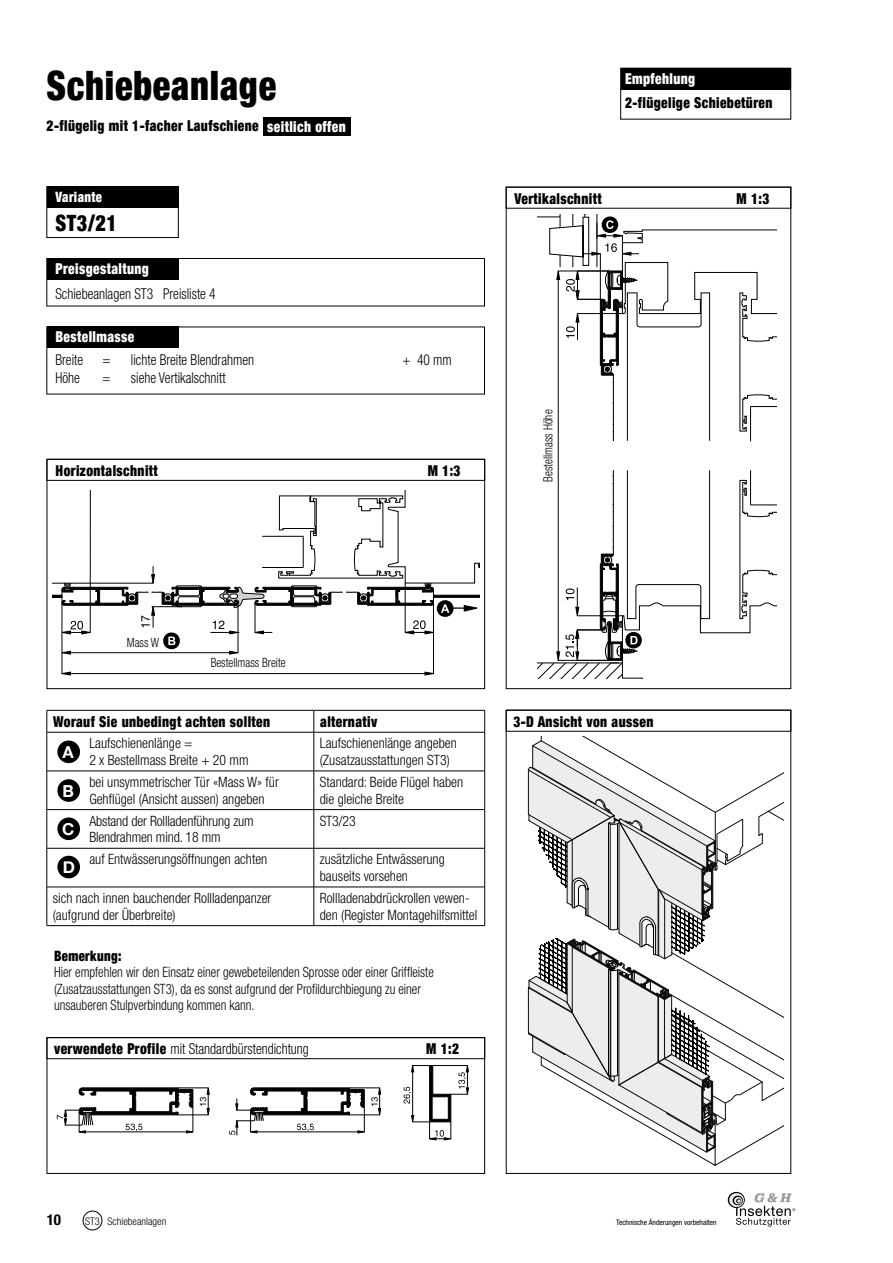
<style>
.page{position:relative;width:893px;height:1263px;background:#fff}
.page>*{position:absolute;margin:0;border:0;box-sizing:border-box;transform-origin:0 0}
.t1{font:900 condensed 40.5px "Helvetica Neue";letter-spacing:.02em;color:#000;scale:.9 1}
.t2{font:900 condensed 22.5px "Helvetica Neue";color:#000;scale:.9 1}
.t3{font:700 16.5px "Helvetica Neue";color:#fff}
.t4{font:900 condensed 15px "Helvetica Neue";letter-spacing:.03em;color:#000;scale:.9 1}
.t5{font:300 condensed 15px "Helvetica Neue LT Std";color:#000;scale:.9 1}
.t6{font:900 condensed 15px "Helvetica Neue";letter-spacing:.03em;color:#fff;scale:.9 1}
.t7{font:300 condensed 15px "Helvetica Neue LT Std";letter-spacing:.02em;color:#000;scale:.9 1}
.t8{font:700 condensed 15px "Helvetica Neue LT Std";color:#000}
.t9{font:300 condensed 14.25px/16.5px "Helvetica Neue LT Std";color:#000}
.t10{font:300 condensed 14.25px/16.5px "Helvetica Neue LT Std";color:#000;scale:.9 1}
.t11{font:900 condensed 14.25px "Helvetica Neue";letter-spacing:.03em;color:#000;scale:.9 1}
.t12{font:900 condensed 14.25px "Helvetica Neue";letter-spacing:.03em;color:#fff;scale:.9 1}
.t13{font:300 condensed 12.75px "Helvetica Neue LT Std";color:#000;scale:.9 1}
.t14{font:12px "Helvetica";color:#000}
.t15{font:300 condensed 10.5px "Helvetica Neue LT Std";color:#000}
.t16{font:condensed 7.5px "Helvetica Neue LT";color:#000}
.s1{color:#fff}
.s2{font-family:"Helvetica Neue";font-weight:900}
</style>
<div class="page">
<svg style="left:47px;top:187px;width:744px;height:502px"></svg>
<svg style="left:424px;top:672px;width:12px;height:3px"></svg>
<svg style="left:59px;top:672px;width:12px;height:3px"></svg>
<hr style="left:62px;top:604px;width:1px;height:70px;background:#000">
<hr style="left:433px;top:604px;width:1px;height:70px;background:#000">
<hr style="left:70px;top:673px;width:355px;height:1px;background:#000">
<svg style="left:52px;top:491px;width:428px;height:164px"></svg>
<div style="left:537px;top:215px;width:239px;height:463px;background:#fff"></div>
<hr style="left:558px;top:279px;width:1px;height:373px;background:#000">
<svg style="left:537px;top:470px;width:239px;height:208px"></svg>
<svg style="left:537px;top:215px;width:239px;height:226px"></svg>
<svg style="left:528px;top:737px;width:255px;height:428px"></svg>
<div style="left:47px;top:1037px;width:438px;height:22px;border:1px solid #000"></div>
<div style="left:47px;top:1037px;width:438px;height:136px;border:1px solid #000"></div>
<svg style="left:403px;top:1065px;width:66px;height:75px"></svg>
<svg style="left:57px;top:1087px;width:153px;height:46px"></svg>
<svg style="left:229px;top:1088px;width:152px;height:47px"></svg>
<svg style="left:728px;top:1192px;width:67px;height:34px"></svg>
<div style="left:83px;top:1211px;width:19px;height:19px;border:1px solid #000;border-radius:50%"></div>
<div style="left:47px;top:327px;width:131px;height:21px;background:#000"></div>
<div style="left:47px;top:327px;width:438px;height:67px;border:1px solid #000"></div>
<div style="left:47px;top:68px;width:403px;height:121px;background:#fff"></div>
<div style="left:263px;top:117px;width:87px;height:19px;background:#000"></div>
<div style="left:514px;top:189px;width:265px;height:15px;background:#fff"></div>
<div style="left:47px;top:187px;width:131px;height:51px;background:#fff"></div>
<div style="left:47px;top:187px;width:131px;height:21px;background:#000"></div>
<div style="left:47px;top:186px;width:131px;height:52px;border:1px solid #000"></div>
<div style="left:56px;top:463px;width:419px;height:15px;background:#fff"></div>
<div style="left:47px;top:258px;width:437px;height:48px;background:#fff"></div>
<div style="left:47px;top:258px;width:131px;height:21px;background:#000"></div>
<div style="left:47px;top:258px;width:438px;height:48px;border:1px solid #000"></div>
<svg style="left:47px;top:710px;width:438px;height:22px"></svg>
<hr style="left:47px;top:732px;width:267px;height:1px;background:#000">
<hr style="left:47px;top:732px;width:1px;height:39px;background:#000">
<hr style="left:314px;top:732px;width:171px;height:1px;background:#000">
<hr style="left:314px;top:732px;width:1px;height:39px;background:#000">
<hr style="left:484px;top:732px;width:1px;height:39px;background:#000">
<hr style="left:47px;top:771px;width:267px;height:1px;background:#000">
<hr style="left:47px;top:771px;width:1px;height:38px;background:#000">
<hr style="left:314px;top:771px;width:171px;height:1px;background:#000">
<hr style="left:314px;top:771px;width:1px;height:38px;background:#000">
<hr style="left:484px;top:771px;width:1px;height:38px;background:#000">
<hr style="left:47px;top:809px;width:267px;height:1px;background:#000">
<hr style="left:47px;top:810px;width:1px;height:38px;background:#000">
<hr style="left:314px;top:809px;width:171px;height:1px;background:#000">
<hr style="left:314px;top:810px;width:1px;height:38px;background:#000">
<hr style="left:484px;top:810px;width:1px;height:38px;background:#000">
<hr style="left:47px;top:848px;width:267px;height:1px;background:#000">
<hr style="left:47px;top:848px;width:1px;height:39px;background:#000">
<hr style="left:314px;top:848px;width:171px;height:1px;background:#000">
<hr style="left:314px;top:848px;width:1px;height:39px;background:#000">
<hr style="left:484px;top:848px;width:1px;height:39px;background:#000">
<hr style="left:47px;top:887px;width:267px;height:1px;background:#000">
<hr style="left:47px;top:887px;width:1px;height:38px;background:#000">
<hr style="left:314px;top:887px;width:171px;height:1px;background:#000">
<hr style="left:314px;top:887px;width:1px;height:38px;background:#000">
<hr style="left:484px;top:887px;width:1px;height:38px;background:#000">
<hr style="left:47px;top:925px;width:267px;height:1px;background:#000">
<hr style="left:314px;top:925px;width:171px;height:1px;background:#000">
<div style="left:57px;top:740px;width:23px;height:23px;background:#000;border-radius:50%"></div>
<div style="left:57px;top:779px;width:23px;height:23px;background:#000;border-radius:50%"></div>
<div style="left:57px;top:817px;width:23px;height:23px;background:#000;border-radius:50%"></div>
<div style="left:57px;top:856px;width:23px;height:22px;background:#000;border-radius:50%"></div>
<div style="left:621px;top:68px;width:170px;height:21px;background:#000"></div>
<div style="left:620px;top:68px;width:171px;height:51px;border:1px solid #000"></div>
<h1 class="t1" style="left:47px;top:52px;width:257px">Schiebeanlage</h1>
<p class="t4" style="left:47px;top:114px;width:334px">2-flügelig mit 1-facher Laufschiene <span class="s1">seitlich offen</span></p>
<p class="t6" style="left:625px;top:66px;width:80px">Empfehlung</p>
<p class="t4" style="left:625px;top:90px;width:165px">2-flügelige Schiebetüren</p>
<p class="t12" style="left:55px;top:185px;width:53px">Variante</p>
<p class="t4" style="left:514px;top:186px;width:98px">Vertikalschnitt</p>
<p class="t4" style="left:736px;top:186px;width:38px">M 1:3</p>
<h2 class="t2" style="left:55px;top:204px;width:70px">ST3/21</h2>
<p class="t6" style="left:55px;top:256px;width:105px">Preisgestaltung</p>
<p class="t5" style="left:55px;top:285px;width:180px">Schiebeanlagen ST3 Preisliste 4</p>
<p class="t7" style="left:61px;top:284px;width:167px">Cadres fixes Liste des prix 3</p>
<p class="t6" style="left:55px;top:325px;width:89px">Bestellmasse</p>
<p class="t5" style="left:55px;top:351px;width:32px">Breite</p>
<p class="t5" style="left:102px;top:351px;width:11px">=</p>
<p class="t5" style="left:131px;top:351px;width:138px">lichte Breite Blendrahmen</p>
<p class="t5" style="left:402px;top:351px;width:56px">+ 40 mm</p>
<p class="t5" style="left:55px;top:369px;width:29px">Höhe</p>
<p class="t5" style="left:102px;top:369px;width:11px">=</p>
<p class="t5" style="left:131px;top:369px;width:107px">siehe Vertikalschnitt</p>
<p class="t4" style="left:56px;top:458px;width:115px">Horizontalschnitt</p>
<p class="t4" style="left:428px;top:458px;width:38px">M 1:3</p>
<p class="t13" style="left:540px;top:482px;width:82px;rotate:-90deg">Bestellmass Höhe</p>
<p class="t13" style="left:127px;top:635px;width:37px">Mass W</p>
<p class="t14" style="left:212px;top:618px;width:15px">12</p>
<p class="t13" style="left:211px;top:655px;width:85px">Bestellmass Breite</p>
<p class="t4" style="left:53px;top:709px;width:243px">Worauf Sie unbedingt achten sollten</p>
<p class="t4" style="left:320px;top:709px;width:65px">alternativ</p>
<p class="t9" style="left:89px;top:735px;width:161px">Laufschienenlänge =<br>2 x Bestellmass Breite + 20 mm</p>
<p class="t9" style="left:320px;top:735px;width:139px">Laufschienenlänge angeben (Zusatzausstattungen ST3)</p>
<p class="t9" style="left:89px;top:774px;width:191px">bei unsymmetrischer Tür «Mass W» für<br>Gehflügel (Ansicht aussen) angeben</p>
<p class="t9" style="left:320px;top:774px;width:145px">Standard: Beide Flügel haben die gleiche Breite</p>
<p class="t9" style="left:89px;top:812px;width:166px">Abstand der Rollladenführung zum<br>Blendrahmen mind. 18 mm</p>
<p class="t9" style="left:320px;top:812px;width:37px">ST3/23</p>
<p class="t9" style="left:89px;top:851px;width:180px">auf Entwässerungsöffnungen achten</p>
<p class="t9" style="left:320px;top:851px;width:127px">zusätzliche Entwässerung bauseits vorsehen</p>
<p class="t9" style="left:53px;top:890px;width:220px">sich nach innen bauchender Rollladenpanzer (aufgrund der Überbreite)</p>
<p class="t9" style="left:320px;top:890px;width:159px">Rollladenabdrückrollen vewen&shy;den (Register Montagehilfsmittel</p>
<p class="t3" style="left:62px;top:739px;width:13px">A</p>
<p class="t3" style="left:62px;top:778px;width:13px">B</p>
<p class="t3" style="left:62px;top:816px;width:14px">C</p>
<p class="t3" style="left:63px;top:854px;width:14px">D</p>
<p class="t11" style="left:54px;top:944px;width:76px">Bemerkung:</p>
<p class="t10" style="left:54px;top:964px;width:423px">Hier empfehlen wir den Einsatz einer gewebeteilenden Sprosse oder einer Griffleiste (Zusatzausstattungen ST3), da es sonst aufgrund der Profildurchbiegung zu einer unsauberen Stulpverbindung kommen kann.</p>
<p class="t5" style="left:54px;top:1040px;width:285px"><span class="s2">verwendete Profile</span> mit Standardbürstendichtung</p>
<p class="t4" style="left:426px;top:1036px;width:38px">M 1:2</p>
<p class="t4" style="left:513px;top:709px;width:157px">3-D Ansicht von aussen</p>
<p class="t8" style="left:47px;top:1210px;width:16px">10</p>
<p class="t15" style="left:85px;top:1215px;width:83px">ST3 Schiebeanlagen</p>
<p class="t16" style="left:616px;top:1218px;width:102px">Technische Änderungen vorbehalten</p>
</div>
